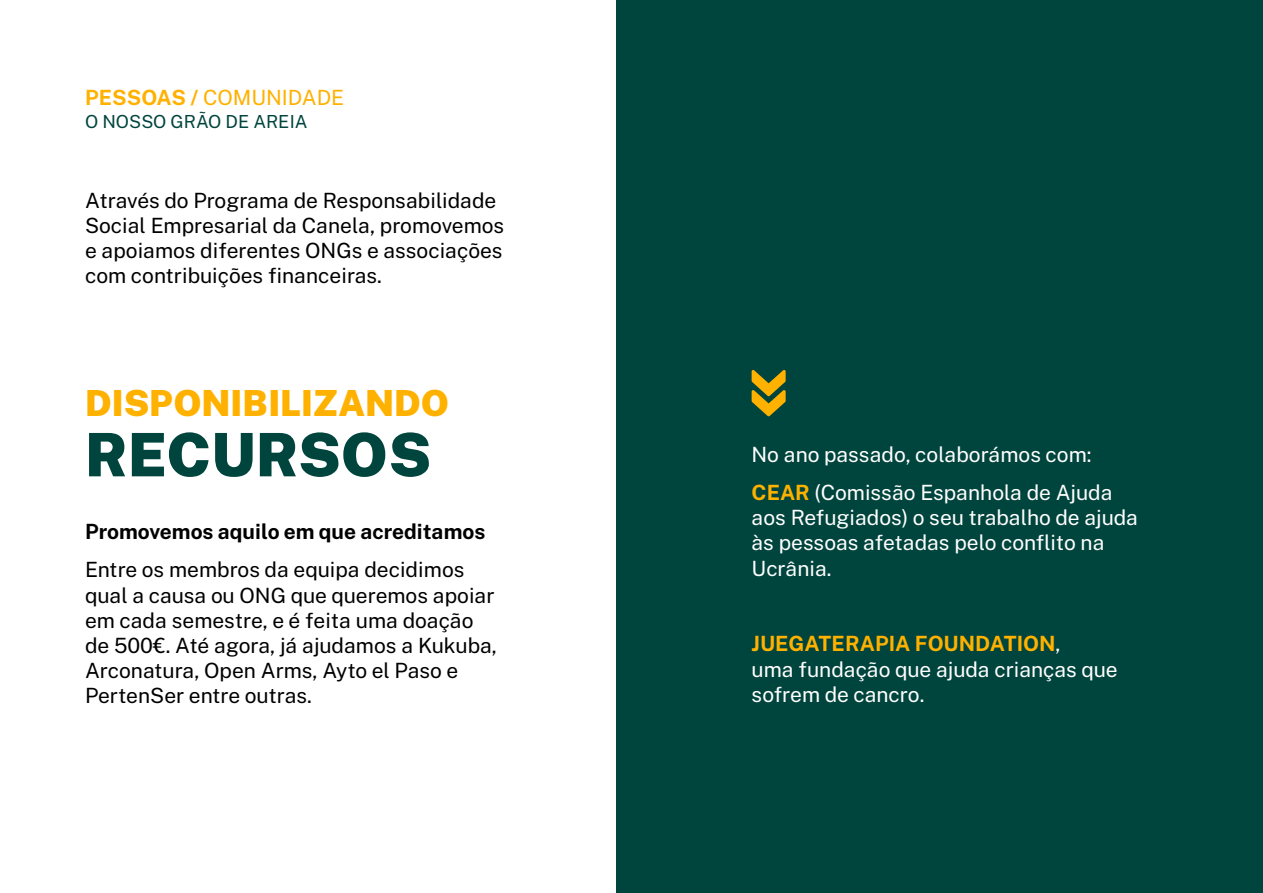
<style>
.page{position:relative;width:1263px;height:893px;background:#fff}
.page>*{position:absolute;margin:0;border:0;box-sizing:border-box;transform-origin:0 0}
.t1{font:900 60px "Public Sans";color:#00453d}
.t2{font:900 36px "Public Sans";color:#ffb100}
.t3{font:21px/25.2px "Public Sans";color:#000}
.t4{font:21px/25.2px "Public Sans";color:#fff}
.t5{font:700 21px "Public Sans";color:#000}
.t6{font:21px "Public Sans";color:#ffb100}
.t7{font:18px "Public Sans";color:#00453d}
.s1{font-weight:700}
.s2{font-weight:700;color:#ffb100}
</style>
<div class="page">
<div style="left:617px;top:0;width:646px;height:893px;background:#00453d"></div>
<svg style="left:752px;top:370px;width:34px;height:46px"></svg>
<p class="t6" style="left:85px;top:88px;width:261px"><span class="s1">PESSOAS /</span> COMUNIDADE</p>
<p class="t7" style="left:85px;top:113px;width:224px">O NOSSO GRÃO DE AREIA</p>
<p class="t3" style="left:85px;top:189px;width:421px">Através do Programa de Responsabilidade Social Empresarial da Canela, promovemos e apoiamos diferentes ONGs e associações com contribuições financeiras.</p>
<h2 class="t2" style="left:85px;top:387px;width:366px">DISPONIBILIZANDO</h2>
<h1 class="t1" style="left:85px;top:427px;width:348px">RECURSOS</h1>
<p class="t5" style="left:85px;top:522px;width:402px">Promovemos aquilo em que acreditamos</p>
<p class="t3" style="left:85px;top:558px;width:413px">Entre os membros da equipa decidimos qual a causa ou ONG que queremos apoiar em cada semestre, e é feita uma doação de 500€. Até agora, já ajudamos a Kukuba, Arconatura, Open Arms, Ayto el Paso e PertenSer entre outras.</p>
<p class="t4" style="left:752px;top:436px;width:362px;line-height:38px">No ano passado, colaborámos com:<br><span class="s2">CEAR</span> (Comissão Espanhola de Ajuda</p>
<p class="t4" style="left:752px;top:506px;width:388px">aos Refugiados) o seu trabalho de ajuda às pessoas afetadas pelo conflito na<br>Ucrânia.</p>
<p class="t4" style="left:752px;top:632px;width:368px"><span class="s2">JUEGATERAPIA FOUNDATION</span>,<br>uma fundação que ajuda crianças que sofrem de cancro.</p>
</div>
